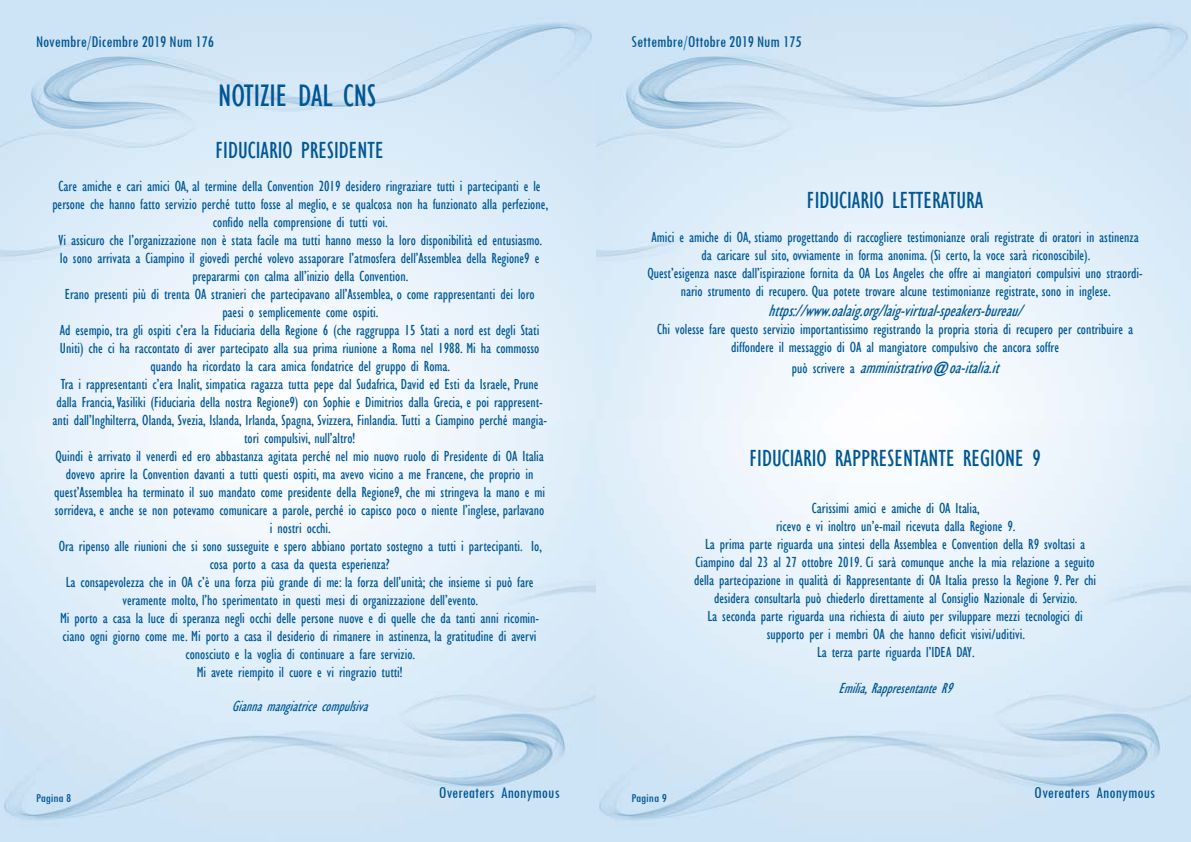
<style>
.page{position:relative;width:1191px;height:842px;background:#fff}
.page>*{position:absolute;margin:0;border:0;box-sizing:border-box;transform-origin:0 0}
.t1{font:condensed 32px "Gill Sans";color:#005794}
.t2{font:condensed 24px "Gill Sans";color:#005794}
.t3{font:condensed 17px "Tw Cen";color:#005794}
.t4{font:italic condensed 17px "Gill Sans";color:#005895}
.t5{font:condensed 15px/18px "Gill Sans";color:#005895;text-align:center}
.t6{font:condensed 15px/18px "Gill Sans";color:#005794;text-align:center}
.t7{font:italic condensed 15px "Gill Sans";color:#005895}
.t8{font:italic condensed 15px "Gill Sans";color:#005794}
.t9{font:condensed 12.5px "Tw Cen";color:#005794;scale:1.12 1}
.s1{font-style:normal;font-size:15px}
</style>
<div class="page">
<p class="t3" style="left:36px;top:32px;width:179px">Novembre/Dicembre 2019 Num 176</p>
<h1 class="t1" style="left:218px;top:77px;width:159px">NOTIZIE DAL CNS</h1>
<h2 class="t2" style="left:215px;top:136px;width:170px">FIDUCIARIO PRESIDENTE</h2>
<p class="t5" style="left:52px;top:178px;width:497px">Care amiche e cari amici OA, al termine della Convention 2019 desidero ringraziare tutti i partecipanti e le persone che hanno fatto servizio perché tutto fosse al meglio, e se qualcosa non ha funzionato alla perfezione, confido nella comprensione di tutti voi.<br>Vi assicuro che l’organizzazione non è stata facile ma tutti hanno messo la loro disponibilità ed entusiasmo.<br>Io sono arrivata a Ciampino il giovedì perché volevo assaporare l’atmosfera dell’Assemblea della Regione9 e prepararmi con calma all’inizio della Convention.<br>Erano presenti più di trenta OA stranieri che partecipavano all’Assemblea, o come rappresentanti dei loro<br>paesi o semplicemente come ospiti.<br>Ad esempio, tra gli ospiti c’era la Fiduciaria della Regione 6 (che raggruppa 15 Stati a nord est degli Stati Uniti) che ci ha raccontato di aver partecipato alla sua prima riunione a Roma nel 1988. Mi ha commosso quando ha ricordato la cara amica fondatrice del gruppo di Roma.<br>Tra i rappresentanti c’era Inalit, simpatica ragazza tutta pepe dal Sudafrica, David ed Esti da Israele, Prune dalla Francia, Vasiliki (Fiduciaria della nostra Regione9) con Sophie e Dimitrios dalla Grecia, e poi rappresent&shy;anti dall’Inghilterra, Olanda, Svezia, Islanda, Irlanda, Spagna, Svizzera, Finlandia. Tutti a Ciampino perché mangia&shy;tori compulsivi, null’altro!<br>Quindi è arrivato il venerdì ed ero abbastanza agitata perché nel mio nuovo ruolo di Presidente di OA Italia dovevo aprire la Convention davanti a tutti questi ospiti, ma avevo vicino a me Francene, che proprio in quest’Assemblea ha terminato il suo mandato come presidente della Regione9, che mi stringeva la mano e mi sorrideva, e anche se non potevamo comunicare a parole, perché io capisco poco o niente l’inglese, parlavano<br>i nostri occhi.<br>Ora ripenso alle riunioni che si sono susseguite e spero abbiano portato sostegno a tutti i partecipanti. Io, cosa porto a casa da questa esperienza?<br>La consapevolezza che in OA c’è una forza più grande di me: la forza dell’unità; che insieme si può fare veramente molto, l’ho sperimentato in questi mesi di organizzazione dell’evento.<br>Mi porto a casa la luce di speranza negli occhi delle persone nuove e di quelle che da tanti anni ricomin&shy;ciano ogni giorno come me. Mi porto a casa il desiderio di rimanere in astinenza, la gratitudine di avervi conosciuto e la voglia di continuare a fare servizio.<br>Mi avete riempito il cuore e vi ringrazio tutti!</p>
<p class="t7" style="left:232px;top:697px;width:143px">Giannamangiatricecompulsiva</p>
<p class="t9" style="left:36px;top:790px;width:33px">Pagina 8</p>
<p class="t3" style="left:439px;top:782px;width:123px">Overeaters Anonymous</p>
<p class="t3" style="left:631px;top:32px;width:172px">Settembre/Ottobre 2019 Num 175</p>
<h2 class="t2" style="left:807px;top:186px;width:178px">FIDUCIARIO LETTERATURA</h2>
<p class="t5" style="left:647px;top:228px;width:497px">Amici e amiche di OA, stiamo progettando di raccogliere testimonianze orali registrate di oratori in astinenza da caricare sul sito, ovviamente in forma anonima. (Sì certo, la voce sarà riconoscibile).<br>Quest’esigenza nasce dall’ispirazione fornita da OA Los Angeles che offre ai mangiatori compulsivi uno straordi&shy;nario strumento di recupero. Qua potete trovare alcune testimonianze registrate, sono in inglese.</p>
<p class="t4" style="left:768px;top:301px;width:262px">https://www.oalaig.org/laig-virtual-speakers-bureau/</p>
<p class="t5" style="left:657px;top:320px;width:477px">Chi volesse fare questo servizio importantissimo registrando la propria storia di recupero per contribuire a diffondere il messaggio di OA al mangiatore compulsivo che ancora soffre</p>
<p class="t4" style="left:792px;top:357px;width:214px"><span class="s1">p u ò s c r i v e r e a</span> amministrativo@oa-italia.it</p>
<h2 class="t2" style="left:749px;top:444px;width:293px">FIDUCIARIO RAPPRESENTANTE REGIONE 9</h2>
<p class="t6" style="left:694px;top:499px;width:403px">Carissimi amici e amiche di OA Italia,<br>ricevo e vi inoltro un’e-mail ricevuta dalla Regione 9.<br>La prima parte riguarda una sintesi della Assemblea e Convention della R9 svoltasi a Ciampino dal 23 al 27 ottobre 2019. Ci sarà comunque anche la mia relazione a seguito della partecipazione in qualità di Rappresentante di OA Italia presso la Regione 9. Per chi desidera consultarla può chiederlo direttamente al Consiglio Nazionale di Servizio.<br>La seconda parte riguarda una richiesta di aiuto per sviluppare mezzi tecnologici di supporto per i membri OA che hanno deficit visivi/uditivi.<br>La terza parte riguarda l’IDEA DAY.</p>
<p class="t8" style="left:838px;top:679px;width:121px">Emilia,RappresentanteR9</p>
<p class="t9" style="left:631px;top:790px;width:33px">Pagina 9</p>
<p class="t3" style="left:1034px;top:782px;width:123px">Overeaters Anonymous</p>
</div>
